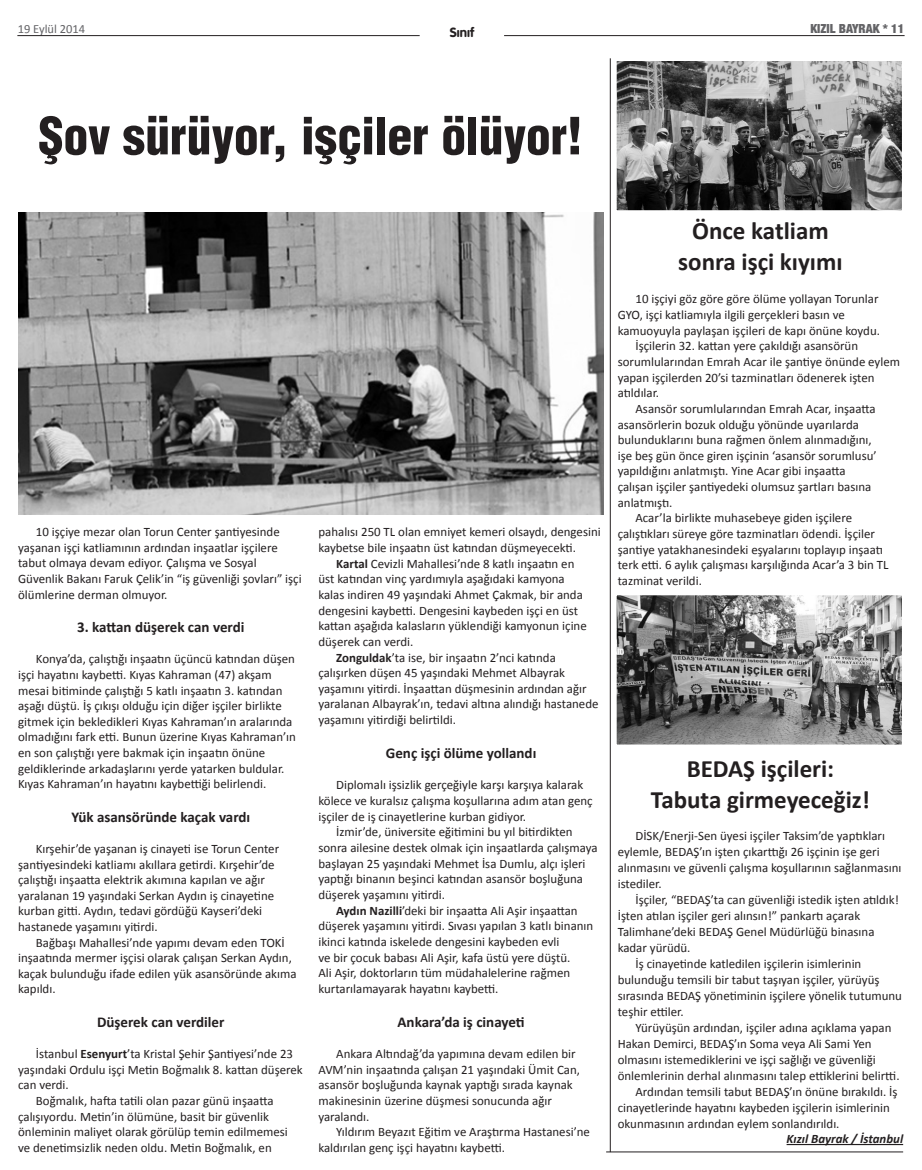
<style>
.page{position:relative;width:922px;height:1170px;background:#fff}
.page>*{position:absolute;margin:0;border:0;box-sizing:border-box;transform-origin:0 0}
.t1{font:900 condensed 50px "Helvetica";letter-spacing:-.005em;color:#231f20}
.t2{font:700 25px/30.1px "Calibri";color:#231f20;text-align:center}
.t3{font:700 15px "Calibri";color:#231f20}
.t4{font:700 13.12px "VAG Rounded";color:#231f20}
.t5{font:12.88px/15.6px "Calibri";color:#231f20}
.t6{font:italic 700 12.88px "Calibri";color:#231f20}
.t7{font:900 condensed 12.5px "Helvetica Neue";color:#636366}
.t8{font:12.5px "Calibri";color:#636366}
.s1{font-weight:700}
</style>
<div class="page">
<hr style="left:18px;top:35px;width:401px;height:1px;background:#231f20">
<hr style="left:504px;top:35px;width:399px;height:1px;background:#231f20">
<img style="left:18px;top:213px;width:585px;height:301px">
<img style="left:617px;top:61px;width:284px;height:149px">
<div style="left:614px;top:58px;width:290px;height:155px;border:2px solid #fff"></div>
<img style="left:617px;top:595px;width:284px;height:149px">
<div style="left:614px;top:592px;width:290px;height:155px;border:2px solid #fff"></div>
<hr style="left:610px;top:58px;width:1px;height:1093px;background:#231f20">
<hr style="left:606px;top:1151px;width:296px;height:1px;background:#231f20">
<hr style="left:786px;top:1143px;width:116px;height:1px;background:#231f20">
<p class="t8" style="left:18px;top:21px;width:69px">19 Eylül 2014</p>
<p class="t7" style="left:810px;top:19px;width:95px">KIZIL BAYRAK * 11</p>
<p class="t4" style="left:449px;top:25px;width:26px">Sınıf</p>
<h1 class="t1" style="left:38px;top:105px;width:546px">Şov sürüyor, işçiler ölüyor!</h1>
<p class="t5" style="left:18px;top:524px;width:285px;text-indent:18px">10 işçiye mezar olan Torun Center şantiyesinde yaşanan işçi katliamının ardından inşaatlar işçilere tabut olmaya devam ediyor. Çalışma ve Sosyal Güvenlik Bakanı Faruk Çelik’in “iş güvenliği şovları” işçi ölümlerine derman olmuyor.</p>
<p class="t3" style="left:77px;top:617px;width:169px">3. kattan düşerek can verdi</p>
<p class="t5" style="left:18px;top:651px;width:279px;text-indent:18px">Konya’da, çalıştığı inşaatın üçüncü katından düşen işçi hayatını kaybetti. Kıyas Kahraman (47) akşam mesai bitiminde çalıştığı 5 katlı inşaatın 3. katından aşağı düştü. İş çıkışı olduğu için diğer işçiler birlikte gitmek için bekledikleri Kıyas Kahraman’ın aralarında olmadığını fark etti. Bunun üzerine Kıyas Kahraman’ın en son çalıştığı yere bakmak için inşaatın önüne geldiklerinde arkadaşlarını yerde yatarken buldular.<br>Kıyas Kahraman’ın hayatını kaybettiği belirlendi.</p>
<p class="t3" style="left:71px;top:807px;width:180px">Yük asansöründe kaçak vardı</p>
<p class="t5" style="left:18px;top:840px;width:262px;text-indent:18px">Kırşehir’de yaşanan iş cinayeti ise Torun Center şantiyesindeki katliamı akıllara getirdi. Kırşehir’de çalıştığı inşaatta elektrik akımına kapılan ve ağır yaralanan 19 yaşındaki Serkan Aydın iş cinayetine kurban gitti. Aydın, tedavi gördüğü Kayseri’deki hastanede yaşamını yitirdi.</p>
<p class="t5" style="left:18px;top:934px;width:280px;text-indent:18px">Bağbaşı Mahallesi’nde yapımı devam eden TOKİ inşaatında mermer işçisi olarak çalışan Serkan Aydın, kaçak bulunduğu ifade edilen yük asansöründe akıma kapıldı.</p>
<p class="t3" style="left:97px;top:1012px;width:129px">Düşerek can verdiler</p>
<p class="t5" style="left:36px;top:1045px;width:258px">İstanbul <span class="s1">Esenyurt</span>’ta Kristal Şehir Şantiyesi’nde 23</p>
<p class="t5" style="left:18px;top:1061px;width:286px">yaşındaki Ordulu işçi Metin Boğmalık 8. kattan düşerek</p>
<p class="t5" style="left:18px;top:1077px;width:52px">can verdi.</p>
<p class="t5" style="left:36px;top:1092px;width:239px">Boğmalık, hafta tatili olan pazar günü inşaatta</p>
<p class="t5" style="left:18px;top:1108px;width:252px">çalışıyordu. Metin’in ölümüne, basit bir güvenlik</p>
<p class="t5" style="left:18px;top:1123px;width:271px">önleminin maliyet olarak görülüp temin edilmemesi</p>
<p class="t5" style="left:18px;top:1139px;width:255px">ve denetimsizlik neden oldu. Metin Boğmalık, en</p>
<p class="t5" style="left:318px;top:524px;width:284px">pahalısı 250 TL olan emniyet kemeri olsaydı, dengesini</p>
<p class="t5" style="left:318px;top:539px;width:259px">kaybetse bile inşaatın üst katından düşmeyecekti.</p>
<p class="t5" style="left:336px;top:555px;width:240px"><span class="s1">Kartal</span> Cevizli Mahallesi’nde 8 katlı inşaatın en</p>
<p class="t5" style="left:318px;top:571px;width:248px">üst katından vinç yardımıyla aşağıdaki kamyona</p>
<p class="t5" style="left:318px;top:586px;width:266px">kalas indiren 49 yaşındaki Ahmet Çakmak, bir anda</p>
<p class="t5" style="left:318px;top:602px;width:261px">dengesini kaybetti. Dengesini kaybeden işçi en üst</p>
<p class="t5" style="left:318px;top:618px;width:270px">kattan aşağıda kalasların yüklendiği kamyonun içine</p>
<p class="t5" style="left:318px;top:633px;width:96px">düşerek can verdi.</p>
<p class="t5" style="left:336px;top:649px;width:221px"><span class="s1">Zonguldak</span>’ta ise, bir inşaatın 2’nci katında</p>
<p class="t5" style="left:318px;top:665px;width:248px">çalışırken düşen 45 yaşındaki Mehmet Albayrak</p>
<p class="t5" style="left:318px;top:680px;width:269px">yaşamını yitirdi. İnşaattan düşmesinin ardından ağır</p>
<p class="t5" style="left:318px;top:696px;width:281px">yaralanan Albayrak’ın, tedavi altına alındığı hastanede</p>
<p class="t5" style="left:318px;top:712px;width:139px">yaşamını yitirdiği belirtildi.</p>
<p class="t3" style="left:386px;top:743px;width:152px">Genç işçi ölüme yollandı</p>
<p class="t5" style="left:336px;top:777px;width:248px">Diplomalı işsizlik gerçeğiyle karşı karşıya kalarak</p>
<p class="t5" style="left:318px;top:792px;width:275px">kölece ve kuralsız çalışma koşullarına adım atan genç</p>
<p class="t5" style="left:318px;top:808px;width:209px">işçiler de iş cinayetlerine kurban gidiyor.</p>
<p class="t5" style="left:336px;top:824px;width:238px">İzmir’de, üniversite eğitimini bu yıl bitirdikten</p>
<p class="t5" style="left:318px;top:839px;width:280px">sonra ailesine destek olmak için inşaatlarda çalışmaya</p>
<p class="t5" style="left:318px;top:855px;width:268px">başlayan 25 yaşındaki Mehmet İsa Dumlu, alçı işleri</p>
<p class="t5" style="left:318px;top:871px;width:266px">yaptığı binanın beşinci katından asansör boşluğuna</p>
<p class="t5" style="left:318px;top:886px;width:128px">düşerek yaşamını yitirdi.</p>
<p class="t5" style="left:336px;top:902px;width:243px"><span class="s1">Aydın Nazilli</span>’deki bir inşaatta Ali Aşir inşaattan</p>
<p class="t5" style="left:318px;top:918px;width:276px">düşerek yaşamını yitirdi. Sıvası yapılan 3 katlı binanın</p>
<p class="t5" style="left:318px;top:933px;width:242px">ikinci katında iskelede dengesini kaybeden evli</p>
<p class="t5" style="left:318px;top:949px;width:253px">ve bir çocuk babası Ali Aşir, kafa üstü yere düştü.</p>
<p class="t5" style="left:318px;top:965px;width:253px">Ali Aşir, doktorların tüm müdahalelerine rağmen</p>
<p class="t5" style="left:318px;top:980px;width:181px">kurtarılamayarak hayatını kaybetti.</p>
<p class="t3" style="left:397px;top:1012px;width:129px">Ankara’da iş cinayeti</p>
<p class="t5" style="left:318px;top:1045px;width:263px;text-indent:18px">Ankara Altındağ’da yapımına devam edilen bir AVM’nin inşaatında çalışan 21 yaşındaki Ümit Can, asansör boşluğunda kaynak yaptığı sırada kaynak makinesinin üzerine düşmesi sonucunda ağır yaralandı.</p>
<p class="t5" style="left:318px;top:1124px;width:273px;text-indent:18px">Yıldırım Beyazıt Eğitim ve Araştırma Hastanesi’ne kaldırılan genç işçi hayatını kaybetti.</p>
<h2 class="t2" style="left:678px;top:216px;width:166px">Önce katliam sonra işçi kıyımı</h2>
<p class="t5" style="left:635px;top:291px;width:244px">10 işçiyi göz göre göre ölüme yollayan Torunlar</p>
<p class="t5" style="left:617px;top:307px;width:229px">GYO, işçi katliamıyla ilgili gerçekleri basın ve</p>
<p class="t5" style="left:617px;top:322px;width:264px">kamuoyuyla paylaşan işçileri de kapı önüne koydu.</p>
<p class="t5" style="left:635px;top:338px;width:224px">İşçilerin 32. kattan yere çakıldığı asansörün</p>
<p class="t5" style="left:617px;top:354px;width:284px">sorumlularından Emrah Acar ile şantiye önünde eylem</p>
<p class="t5" style="left:617px;top:369px;width:258px">yapan işçilerden 20’si tazminatları ödenerek işten</p>
<p class="t5" style="left:617px;top:385px;width:43px">atıldılar.</p>
<p class="t5" style="left:635px;top:401px;width:241px">Asansör sorumlularından Emrah Acar, inşaatta</p>
<p class="t5" style="left:617px;top:416px;width:243px">asansörlerin bozuk olduğu yönünde uyarılarda</p>
<p class="t5" style="left:617px;top:432px;width:255px">bulunduklarını buna rağmen önlem alınmadığını,</p>
<p class="t5" style="left:617px;top:448px;width:260px">işe beş gün önce giren işçinin ‘asansör sorumlusu’</p>
<p class="t5" style="left:617px;top:463px;width:229px">yapıldığını anlatmıştı. Yine Acar gibi inşaatta</p>
<p class="t5" style="left:617px;top:479px;width:255px">çalışan işçiler şantiyedeki olumsuz şartları basına</p>
<p class="t5" style="left:617px;top:494px;width:56px">anlatmıştı.</p>
<p class="t5" style="left:635px;top:510px;width:218px">Acar’la birlikte muhasebeye giden işçilere</p>
<p class="t5" style="left:617px;top:526px;width:258px">çalıştıkları süreye göre tazminatları ödendi. İşçiler</p>
<p class="t5" style="left:617px;top:541px;width:267px">şantiye yatakhanesindeki eşyalarını toplayıp inşaatı</p>
<p class="t5" style="left:617px;top:557px;width:272px">terk etti. 6 aylık çalışması karşılığında Acar’a 3 bin TL</p>
<p class="t5" style="left:617px;top:573px;width:86px">tazminat verildi.</p>
<h2 class="t2" style="left:650px;top:753px;width:220px;line-height:30.5px">BEDAŞ işçileri:<br>Tabuta girmeyeceğiz!</h2>
<p class="t5" style="left:617px;top:827px;width:285px;line-height:16px;text-indent:18px">DİSK/Enerji-Sen üyesi işçiler Taksim’de yaptıkları eylemle, BEDAŞ’ın işten çıkarttığı 26 işçinin işe geri alınmasını ve güvenli çalışma koşullarının sağlanmasını istediler.</p>
<p class="t5" style="left:635px;top:891px;width:265px">İşçiler, “BEDAŞ’ta can güvenliği istedik işten atıldık!</p>
<p class="t5" style="left:617px;top:907px;width:244px">İşten atılan işçiler geri alınsın!” pankartı açarak</p>
<p class="t5" style="left:617px;top:923px;width:258px">Talimhane’deki BEDAŞ Genel Müdürlüğü binasına</p>
<p class="t5" style="left:617px;top:939px;width:74px">kadar yürüdü.</p>
<p class="t5" style="left:635px;top:955px;width:227px">İş cinayetinde katledilen işçilerin isimlerinin</p>
<p class="t5" style="left:617px;top:971px;width:263px">bulunduğu temsili bir tabut taşıyan işçiler, yürüyüş</p>
<p class="t5" style="left:617px;top:987px;width:286px">sırasında BEDAŞ yönetiminin işçilere yönelik tutumunu</p>
<p class="t5" style="left:617px;top:1003px;width:67px">teşhir ettiler.</p>
<p class="t5" style="left:635px;top:1019px;width:257px">Yürüyüşün ardından, işçiler adına açıklama yapan</p>
<p class="t5" style="left:617px;top:1035px;width:255px">Hakan Demirci, BEDAŞ’ın Soma veya Ali Sami Yen</p>
<p class="t5" style="left:617px;top:1051px;width:259px">olmasını istemediklerini ve işçi sağlığı ve güvenliği</p>
<p class="t5" style="left:617px;top:1067px;width:283px">önlemlerinin derhal alınmasını talep ettiklerini belirtti.</p>
<p class="t5" style="left:635px;top:1083px;width:263px">Ardından temsili tabut BEDAŞ’ın önüne bırakıldı. İş</p>
<p class="t5" style="left:617px;top:1099px;width:273px">cinayetlerinde hayatını kaybeden işçilerin isimlerinin</p>
<p class="t5" style="left:617px;top:1115px;width:223px">okunmasının ardından eylem sonlandırıldı.</p>
<p class="t6" style="left:786px;top:1130px;width:118px">Kızıl Bayrak / İstanbul</p>
</div>
